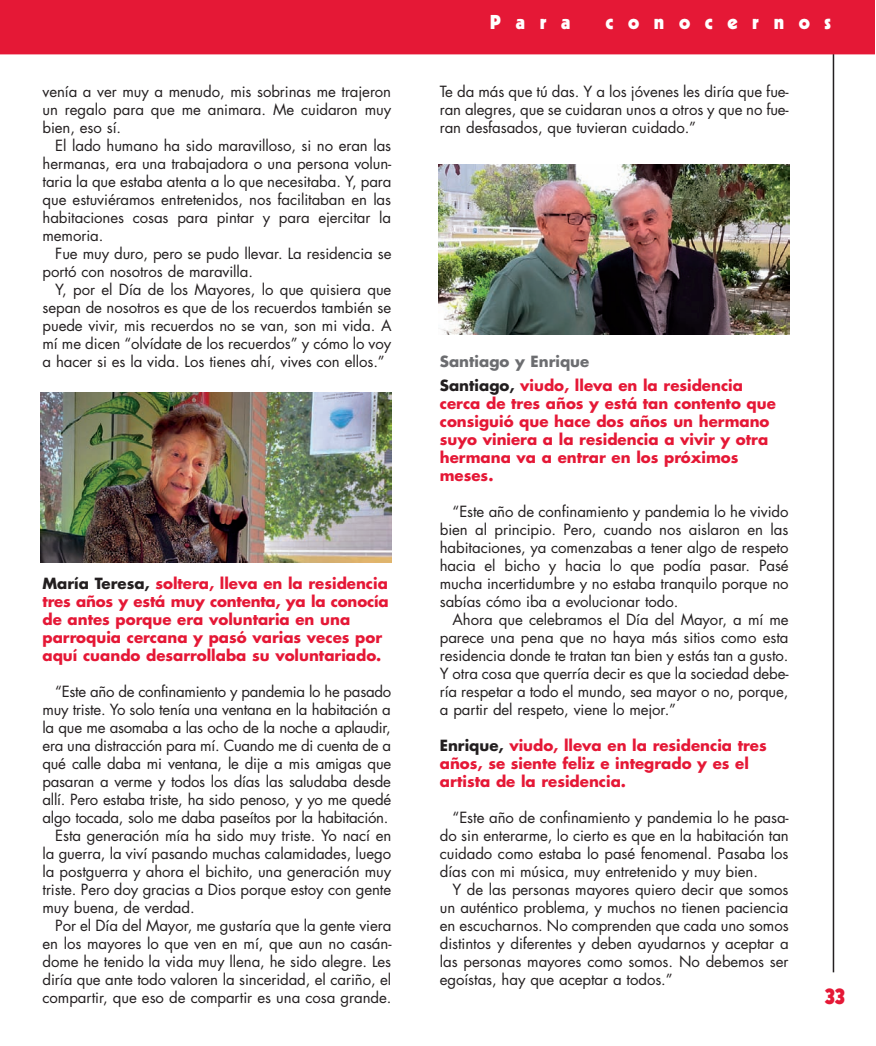
<style>
.page{position:relative;width:876px;height:1046px;background:#fff}
.page>*{position:absolute;margin:0;border:0;box-sizing:border-box;transform-origin:0 0}
.t1{font:900 22.5px "Kabel";color:#e51836}
.t2{font:900 19.5px "Kabel";letter-spacing:.75em;color:#fff}
.t3{font:15px/18px "Futura Std";letter-spacing:-.005em;color:#231f20;text-align:justify}
.t4{font:700 15px/18px "Futura Std";color:#e51836}
.s1{color:#231f20}
.s2{color:#6c6d70}
</style>
<div class="page">
<hr style="left:833px;top:43px;width:1px;height:929px;background:#231f20">
<div style="left:0;top:0;width:874px;height:54px;background:#e51836"></div>
<img style="left:41px;top:392px;width:350px;height:170px">
<img style="left:439px;top:164px;width:350px;height:170px">
<p class="t3" style="left:43px;top:84px;width:350px">venía a ver muy a menudo, mis sobrinas me trajeron un regalo para que me animara. Me cuidaron muy bien, eso sí.</p>
<p class="t3" style="left:43px;top:138px;width:350px;text-indent:13px">El lado humano ha sido maravilloso, si no eran las hermanas, era una trabajadora o una persona volun&shy;taria la que estaba atenta a lo que necesitaba. Y, para que estuviéramos entretenidos, nos facilitaban en las habitaciones cosas para pintar y para ejercitar la memoria.</p>
<p class="t3" style="left:43px;top:246px;width:350px;text-indent:13px">Fue muy duro, pero se pudo llevar. La residencia se portó con nosotros de maravilla.</p>
<p class="t3" style="left:43px;top:282px;width:350px;text-indent:13px">Y, por el Día de los Mayores, lo que quisiera que sepan de nosotros es que de los recuerdos también se puede vivir, mis recuerdos no se van, son mi vida. A mí me dicen “olvídate de los recuerdos” y cómo lo voy a hacer si es la vida. Los tienes ahí, vives con ellos.”</p>
<p class="t4" style="left:43px;top:576px;width:348px"><span class="s1">María Teresa,</span> soltera, lleva en la residencia tres años y está muy contenta, ya la conocía de antes porque era voluntaria en una parroquia cercana y pasó varias veces por aquí cuando desarrollaba su voluntariado.</p>
<p class="t3" style="left:55px;top:684px;width:337px">“Este año de confinamiento y pandemia lo he pasado</p>
<p class="t3" style="left:43px;top:702px;width:350px">muy triste. Yo solo tenía una ventana en la habitación a</p>
<p class="t3" style="left:43px;top:720px;width:350px">la que me asomaba a las ocho de la noche a aplaudir,</p>
<p class="t3" style="left:43px;top:738px;width:350px">era una distracción para mí. Cuando me di cuenta de a</p>
<p class="t3" style="left:43px;top:756px;width:350px">qué calle daba mi ventana, le dije a mis amigas que</p>
<p class="t3" style="left:43px;top:774px;width:350px">pasaran a verme y todos los días las saludaba desde</p>
<p class="t3" style="left:43px;top:792px;width:350px">allí. Pero estaba triste, ha sido penoso, y yo me quedé</p>
<p class="t3" style="left:43px;top:810px;width:347px">algo tocada, solo me daba paseítos por la habitación.</p>
<p class="t3" style="left:55px;top:828px;width:338px">Esta generación mía ha sido muy triste. Yo nací en</p>
<p class="t3" style="left:43px;top:846px;width:350px">la guerra, la viví pasando muchas calamidades, luego</p>
<p class="t3" style="left:43px;top:864px;width:350px">la postguerra y ahora el bichito, una generación muy</p>
<p class="t3" style="left:43px;top:882px;width:350px">triste. Pero doy gracias a Dios porque estoy con gente</p>
<p class="t3" style="left:43px;top:900px;width:154px">muy buena, de verdad.</p>
<p class="t3" style="left:55px;top:918px;width:338px">Por el Día del Mayor, me gustaría que la gente viera</p>
<p class="t3" style="left:43px;top:936px;width:350px">en los mayores lo que ven en mí, que aun no casán-</p>
<p class="t3" style="left:43px;top:954px;width:350px">dome he tenido la vida muy llena, he sido alegre. Les</p>
<p class="t3" style="left:43px;top:972px;width:350px">diría que ante todo valoren la sinceridad, el cariño, el</p>
<p class="t3" style="left:43px;top:990px;width:350px">compartir, que eso de compartir es una cosa grande.</p>
<h2 class="t2" style="left:490px;top:15px;width:82px">Para</h2>
<h2 class="t2" style="left:606px;top:15px;width:227px">conocernos</h2>
<p class="t3" style="left:440px;top:84px;width:350px">Te da más que tú das. Y a los jóvenes les diría que fue&shy;ran alegres, que se cuidaran unos a otros y que no fue&shy;ran desfasados, que tuvieran cuidado.”</p>
<p class="t4" style="left:440px;top:351px;width:305px;line-height:24.5px"><span class="s2">Santiago y Enrique<br></span><span class="s1">Santiago,</span> viudo, lleva en la residencia</p>
<p class="t4" style="left:440px;top:396px;width:338px">cerca de tres años y está tan contento que consiguió que hace dos años un hermano suyo viniera a la residencia a vivir y otra hermana va a entrar en los próximos meses.</p>
<p class="t3" style="left:440px;top:504px;width:350px;text-indent:13px">“Este año de confinamiento y pandemia lo he vivido bien al principio. Pero, cuando nos aislaron en las habitaciones, ya comenzabas a tener algo de respeto hacia el bicho y hacia lo que podía pasar. Pasé mucha incertidumbre y no estaba tranquilo porque no sabías cómo iba a evolucionar todo.</p>
<p class="t3" style="left:440px;top:612px;width:350px;text-indent:13px">Ahora que celebramos el Día del Mayor, a mí me parece una pena que no haya más sitios como esta residencia donde te tratan tan bien y estás tan a gusto.<br>Y otra cosa que querría decir es que la sociedad debe&shy;ría respetar a todo el mundo, sea mayor o no, porque, a partir del respeto, viene lo mejor.”</p>
<p class="t4" style="left:440px;top:738px;width:328px"><span class="s1">Enrique,</span> viudo, lleva en la residencia tres años, se siente feliz e integrado y es el artista de la residencia.</p>
<p class="t3" style="left:440px;top:810px;width:350px;text-indent:13px">“Este año de confinamiento y pandemia lo he pasa&shy;do sin enterarme, lo cierto es que en la habitación tan cuidado como estaba lo pasé fenomenal. Pasaba los días con mi música, muy entretenido y muy bien.</p>
<p class="t3" style="left:440px;top:882px;width:350px;text-indent:13px">Y de las personas mayores quiero decir que somos un auténtico problema, y muchos no tienen paciencia en escucharnos. No comprenden que cada uno somos distintos y diferentes y deben ayudarnos y aceptar a las personas mayores como somos. No debemos ser egoístas, hay que aceptar a todos.”</p>
<h1 class="t1" style="left:825px;top:988px;width:21px">33</h1>
</div>
